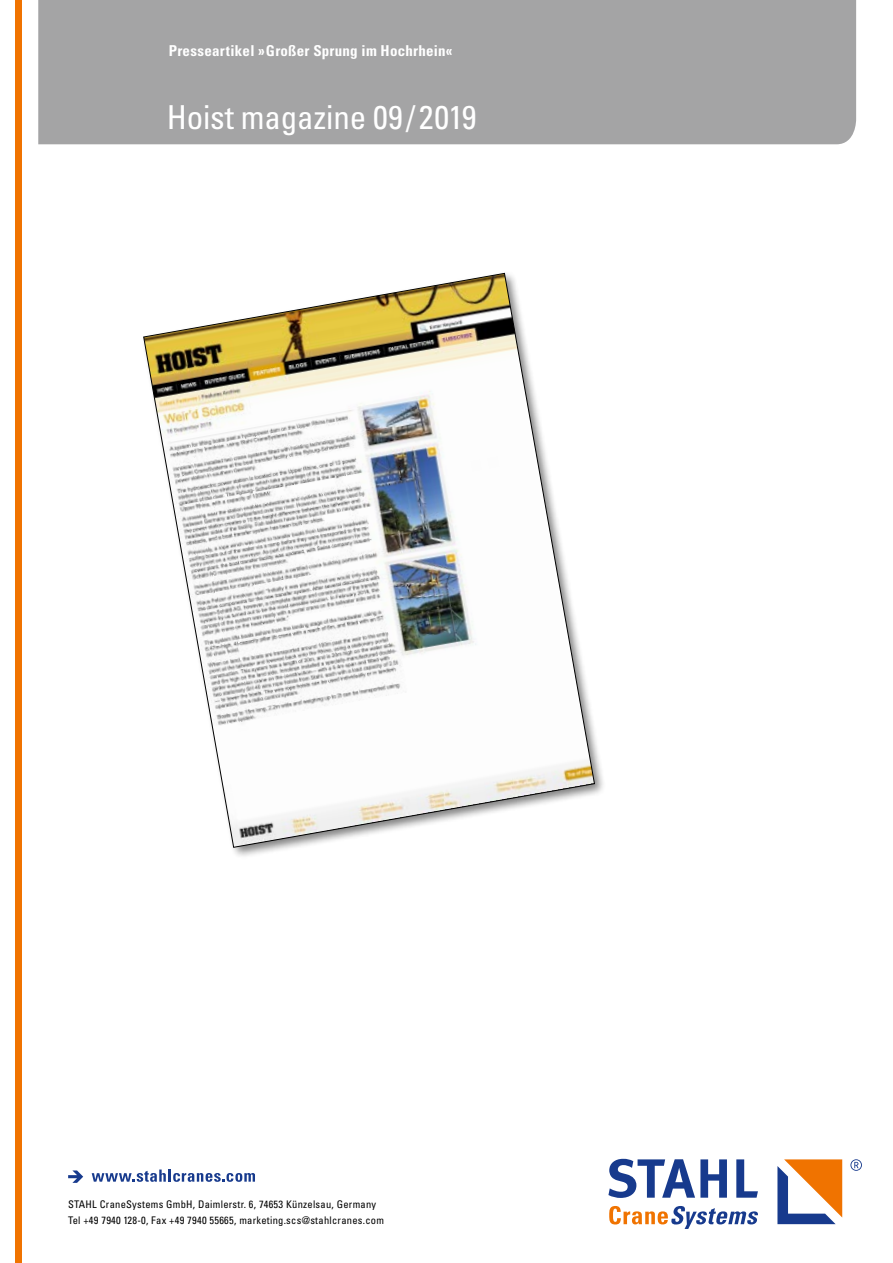
<style>
.page{position:relative;width:893px;height:1263px;background:#fff}
.page>*{position:absolute;margin:0;border:0;box-sizing:border-box;transform-origin:0 0}
.t1{font:condensed 33px "Univers";letter-spacing:-.005em;color:#fff}
.t2{font:700 condensed 15px "Univers";letter-spacing:.015em;color:#fff}
.t3{font:condensed 10.5px/15.8px "Univers";letter-spacing:.025em;color:#000}
</style>
<div class="page">
<svg style="left:92px;top:1169px;width:163px;height:13px"></svg>
<svg style="left:68px;top:1170px;width:15px;height:13px"></svg>
<svg style="left:609px;top:1206px;width:149px;height:23px"></svg>
<svg style="left:608px;top:1159px;width:119px;height:39px"></svg>
<svg style="left:736px;top:1159px;width:22px;height:39px"></svg>
<svg style="left:777px;top:1159px;width:65px;height:65px"></svg>
<svg style="left:850px;top:1159px;width:12px;height:12px"></svg>
<div style="left:38px;top:0;width:818px;height:144px;background:#a4a4a5"></div>
<div style="left:15px;top:0;width:6px;height:1263px;background:#f07300"></div>
<svg style="left:143px;top:273px;width:452px;height:575px"></svg>
<h2 class="t2" style="left:169px;top:41px;width:285px">Presseartikel »Großer Sprung im Hochrhein«</h2>
<h1 class="t1" style="left:167px;top:97px;width:311px">Hoist magazine 09/2019</h1>
<p class="t3" style="left:68px;top:1197px;width:317px">STAHL CraneSystems GmbH, Daimlerstr. 6, 74653 Künzelsau, Germany<br>Tel +49 7940 128-0, Fax +49 7940 55665, marketing.scs@stahlcranes.com</p>
</div>
